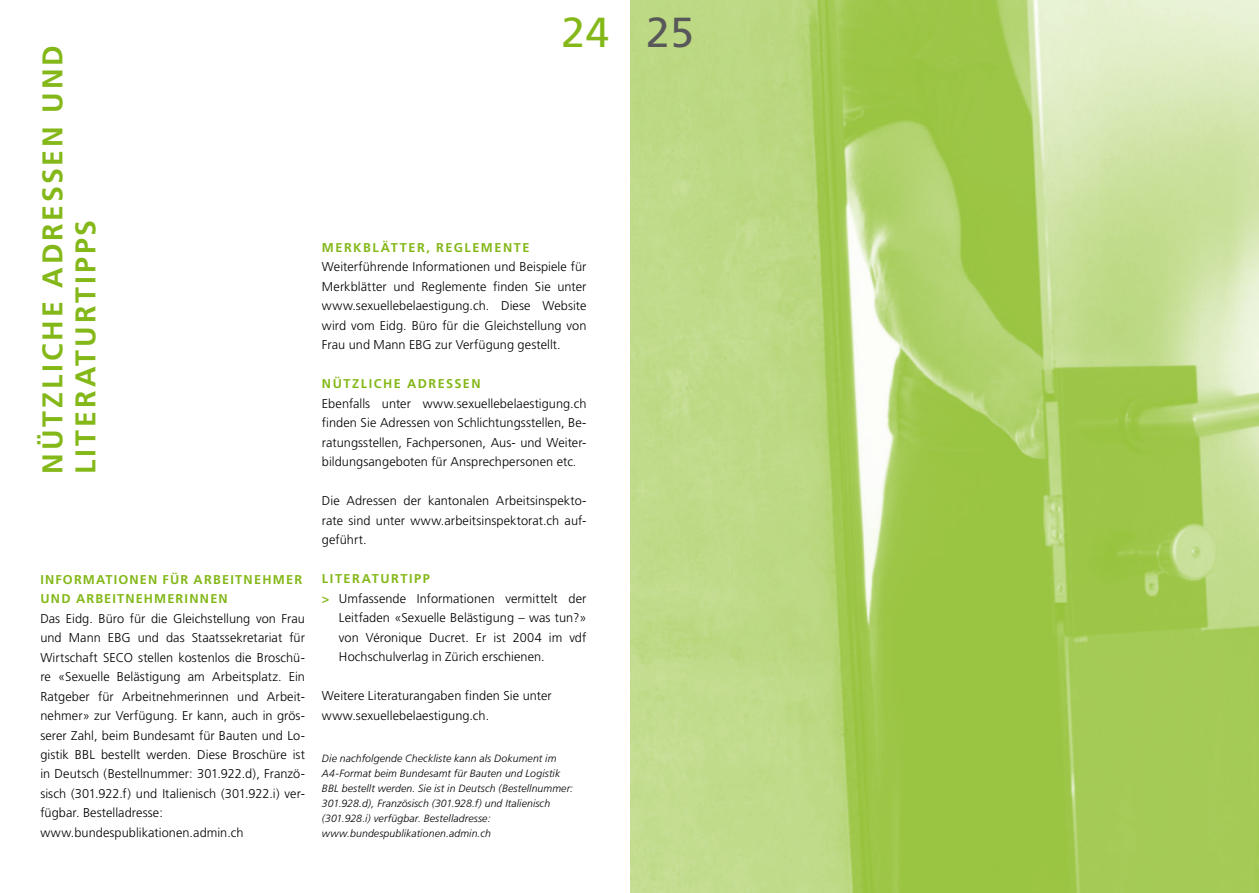
<style>
.page{position:relative;width:1259px;height:893px;background:#fff}
.page>*{position:absolute;margin:0;border:0;box-sizing:border-box;transform-origin:0 0}
.t1{font:42px "Frutiger";color:#84b819}
.t2{font:700 28.5px/33px "Frutiger";letter-spacing:.1em;color:#84b819}
.t3{font:300 12.75px/19.5px "Frutiger";letter-spacing:.005em;color:#000;text-align:justify}
.t4{font:700 12.75px/19.5px "Frutiger";letter-spacing:.1em;color:#84b819}
.t5{font:700 12.75px "Frutiger";letter-spacing:.12em;color:#84b819}
.t6{font:italic 300 10.5px/15px "Frutiger";letter-spacing:.01em;color:#000}
.s1{color:#58585a}
.s2{font-weight:700;color:#84b819}
</style>
<div class="page">
<img style="left:630px;top:0;width:629px;height:893px">
<h2 class="t2" style="left:36px;top:474px;width:426px;rotate:-90deg">NÜTZLICHE ADRESSEN UND<br>LITERATURTIPPS</h2>
<p class="t4" style="left:40px;top:569px;width:263px">INFORMATIONEN FÜR ARBEITNEHMER<br>UND ARBEITNEHMER---INNEN</p>
<p class="t3" style="left:40px;top:608px;width:266px;text-align:left">Das Eidg. Büro für die Gleichstellung von Frau und Mann EBG und das Staatssekretariat für Wirtschaft SECO stellen kostenlos die Broschü&shy;re «Sexuelle Belästigung am Arbeitsplatz. Ein Ratgeber für Arbeitnehmerinnen und Arbeit&shy;nehmer» zur Verfügung. Er kann, auch in grös&shy;serer Zahl, beim Bundesamt für Bauten und Lo&shy;gistik BBL bestellt werden. Diese Broschüre ist in Deutsch (Bestellnummer: 301.922.d), Franzö&shy;sisch (301.922.f) und Italienisch (301.922.i) ver&shy;fügbar. Bestelladresse: www.bundespublikationen.admin.ch</p>
<h1 class="t1" style="left:561px;top:7px;width:134px">24 <span class="s1">25</span></h1>
<p class="t4" style="left:322px;top:238px;width:209px">M ERKBLÄTTER, REGLEMENTE</p>
<p class="t3" style="left:322px;top:257px;width:266px">Weiterführende Informationen und Beispiele für Merkblätter und Reglemente finden Sie unter www.sexuellebelaestigung.ch. Diese Website wird vom Eidg. Büro für die Gleichstellung von Frau und Mann EBG zur Verfügung gestellt.</p>
<p class="t4" style="left:322px;top:374px;width:160px">NÜTZLICHE ADRESSEN</p>
<p class="t3" style="left:322px;top:394px;width:266px">Ebenfalls unter www.sexuellebelaestigung.ch finden Sie Adressen von Schlichtungsstellen, Be&shy;ratungsstellen, Fachpersonen, Aus- und Weiter&shy;bildungsangeboten für Ansprechpersonen etc.</p>
<p class="t3" style="left:322px;top:491px;width:266px">Die Adressen der kantonalen Arbeitsinspekto&shy;rate sind unter www.arbeitsinspektorat.ch auf&shy;geführt.</p>
<p class="t5" style="left:322px;top:572px;width:109px">LITERATURTIPP</p>
<p class="t3" style="left:322px;top:589px;width:266px"><span class="s2">&gt;</span> Umfassende Informationen vermittelt der</p>
<p class="t3" style="left:339px;top:608px;width:249px">Leitfaden «Sexuelle Belästigung – was tun?»</p>
<p class="t3" style="left:339px;top:628px;width:249px">von Véronique Ducret. Er ist 2004 im vdf</p>
<p class="t3" style="left:339px;top:647px;width:207px">Hochschulverlag in Zürich erschienen.</p>
<p class="t3" style="left:322px;top:686px;width:231px">Weitere Literaturangaben finden Sie unter www.sexuellebelaestigung.ch.</p>
<p class="t6" style="left:322px;top:751px;width:253px">Die nachfolgende Checkliste kann als Dokument im A4-Format beim Bundesamt für Bauten und Logistik BBL bestellt werden. Sie ist in Deutsch (Bestellnummer:<br>301.928.d), Französisch (301.928.f) und Italienisch (301.928.i) verfügbar. Bestelladresse: www.bundespublikationen.admin.ch</p>
</div>
